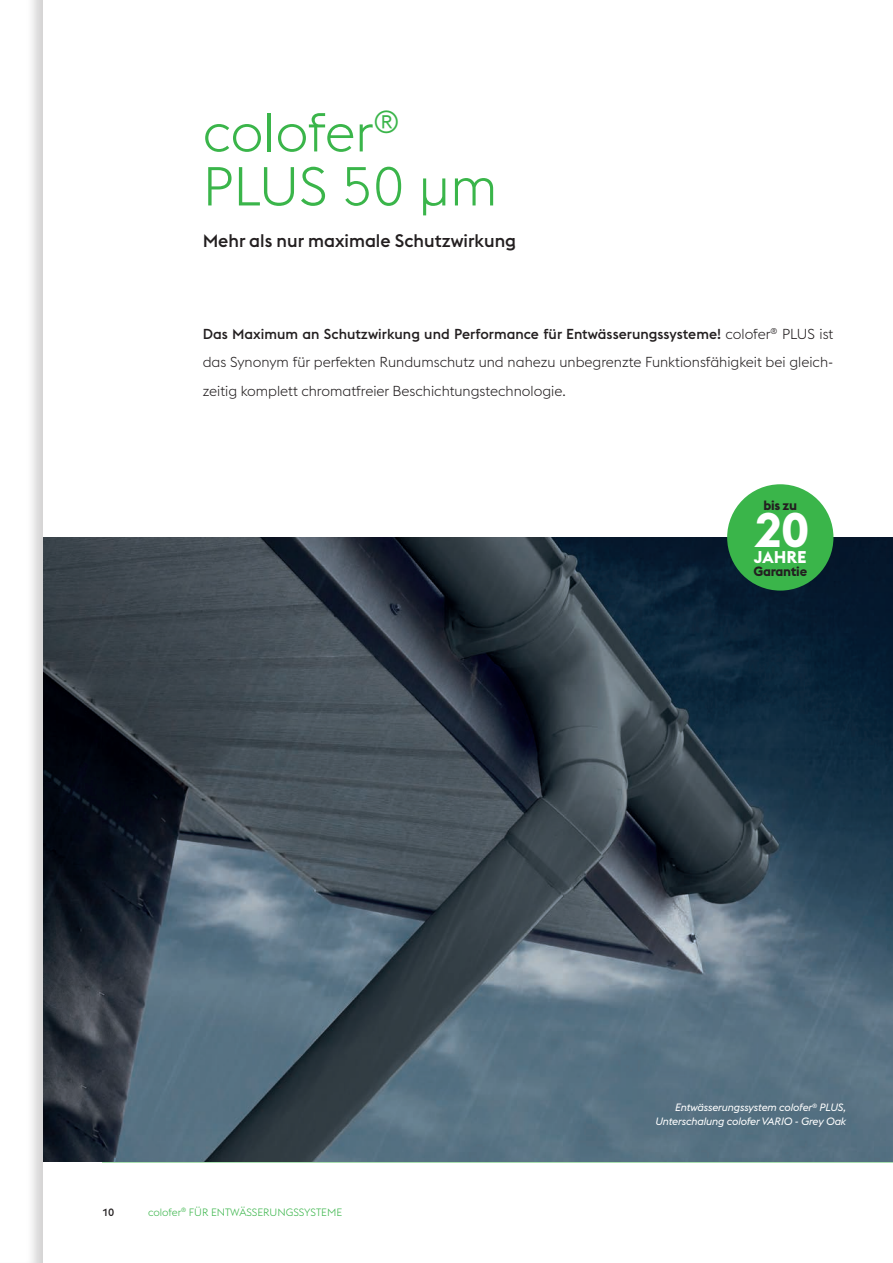
<style>
.page{position:relative;width:893px;height:1263px;background:#fff}
.page>*{position:absolute;margin:0;border:0;box-sizing:border-box;transform-origin:0 0}
.t1{font:300 54px/54px "voestalpine";color:#3ab54a}
.t2{font:700 48px "voestalpine";color:#fff}
.t3{font:500 18px "voestalpine";color:#231f20}
.t4{font:700 16.8px "voestalpine";color:#fff}
.t5{font:300 14.25px/28.5px "voestalpine";color:#231f20;text-align:justify}
.t6{font:700 13.35px "voestalpine";letter-spacing:-.02em;color:#231f20}
.t7{font:italic 10.5px/13.5px "voestalpine";letter-spacing:-.01em;color:#fff;text-align:right}
.t8{font:300 10.5px "voestalpine";color:#3ab54a}
.t9{font:500 10.5px "voestalpine";color:#231f20}
.s1{font-weight:500}
</style>
<div class="page">
<hr style="left:102px;top:1161px;width:791px;height:1px;background:#3ab54a">
<img style="left:45px;top:537px;width:848px;height:624px">
<div style="left:727px;top:484px;width:106px;height:107px;background:#3ab54a;border-radius:50%"></div>
<div style="left:0;top:0;width:45px;height:1263px;background:#231f20;opacity:.2"></div>
<h1 class="t1" style="left:203px;top:106px;width:296px">colofer<sup>®<br></sup>PLUS 50 µm</h1>
<p class="t3" style="left:203px;top:230px;width:315px">Mehr als nur maximale Schutzwirkung</p>
<p class="t5" style="left:203px;top:320px;width:632px"><span class="s1">Das Maximum an Schutzwirkung und Performance für Entwässerungssysteme!</span> colofer<sup>®</sup> PLUS ist das Synonym für perfekten Rundumschutz und nahezu unbegrenzte Funktionsfähigkeit bei gleich&shy;zeitig komplett chromatfreier Beschichtungstechnologie.</p>
<p class="t6" style="left:763px;top:496px;width:35px">bis zu</p>
<h2 class="t2" style="left:754px;top:499px;width:57px">20</h2>
<p class="t4" style="left:754px;top:546px;width:54px">JAHRE</p>
<p class="t6" style="left:753px;top:563px;width:55px">Garantie</p>
<p class="t9" style="left:102px;top:1205px;width:14px">10</p>
<p class="t8" style="left:148px;top:1206px;width:195px">colofer<sup>®</sup> FÜR ENTWÄSSERUNGSSYSTEME</p>
<p class="t7" style="left:655px;top:1101px;width:192px">Entwässerungssystem colofer<sup>®</sup> PLUS,<br>Unterschalung colofer VARIO - Grey Oak</p>
</div>
